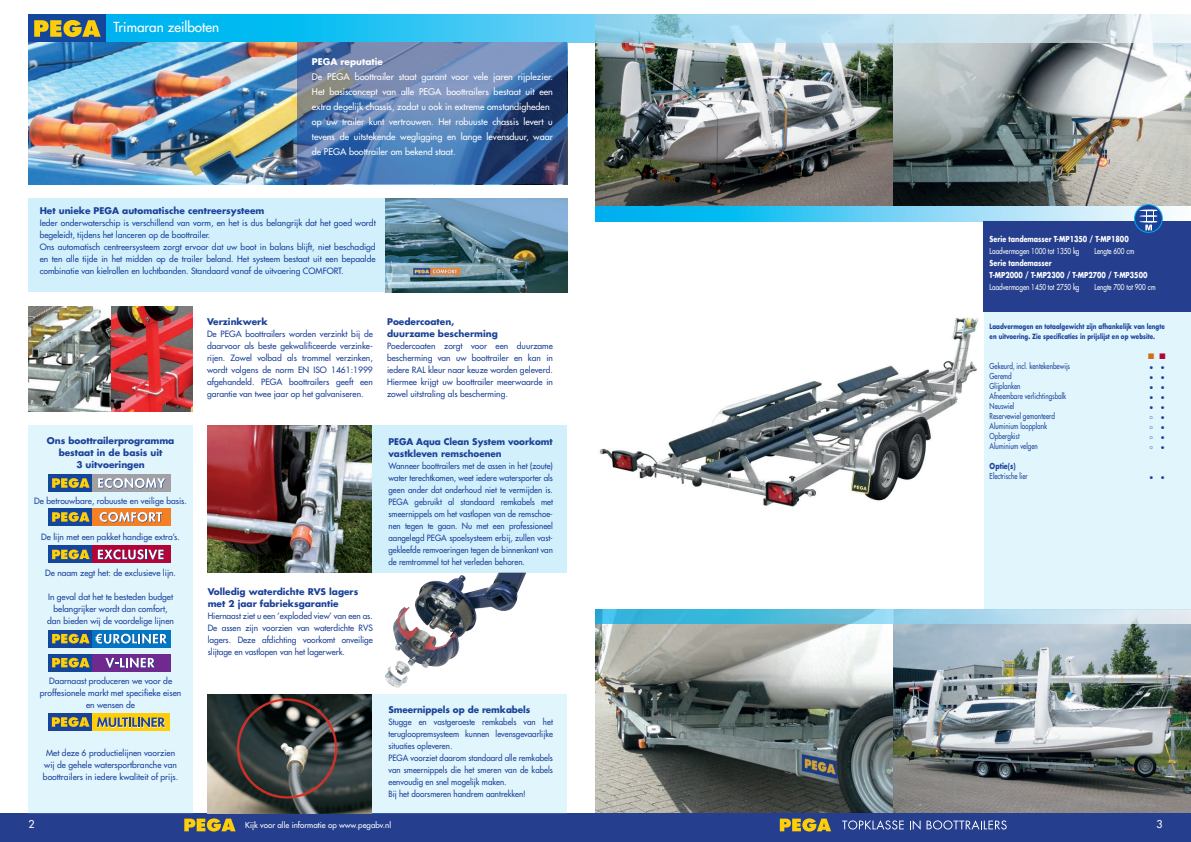
<style>
.page{position:relative;width:1191px;height:842px;background:#fff}
.page>*{position:absolute;margin:0;border:0;box-sizing:border-box;transform-origin:0 0}
.t1{font:500 13.5px "Futura Std";color:#fff}
.t2{font:500 10.5px "Futura Std";color:#fff}
.t3{font:500 9px/15px "Futura Std";color:#fff;text-align:justify}
.t4{font:700 9px/12px "Futura Std";color:#1b4299}
.t5{font:700 9px "Futura Std";color:#fff}
.t6{font:500 8.5px/12px "Futura Std";color:#1b4299;text-align:justify}
.t7{font:500 8.5px/12px "Futura Std";color:#1b4299;text-align:justify;scale:.94 1}
.t8{font:500 8px "Futura Std";color:#1b4299;scale:.8 1}
.t9{font:700 8px "Futura Std";color:#fff;scale:.8 1}
.t10{font:500 8px "Futura Std";color:#fff;scale:.8 1}
.t11{font:500 8px "Futura Std";color:#fff}
.t12{font:700 8px "Futura Std";color:#1b4299;scale:.8 1}
.t13{font:700 7px "Futura Std";color:#1b4299;scale:.8 1}
</style>
<div class="page">
<img style="left:595px;top:624px;width:596px;height:190px">
<img style="left:595px;top:43px;width:596px;height:164px">
<svg style="left:595px;top:207px;width:576px;height:14px;background:#64cff5"></svg>
<div style="left:371px;top:425px;width:196px;height:148px;background:#d2f0fc"></div>
<div style="left:0;top:814px;width:595px;height:28px;background:#253f8e"></div>
<div style="left:595px;top:814px;width:596px;height:28px;background:#253f8e"></div>
<svg style="left:184px;top:818px;width:52px;height:13px"></svg>
<svg style="left:842px;top:820px;width:61px;height:9px"></svg>
<svg style="left:910px;top:820px;width:10px;height:10px"></svg>
<svg style="left:926px;top:820px;width:80px;height:9px"></svg>
<svg style="left:780px;top:818px;width:51px;height:13px"></svg>
<svg style="left:106px;top:14px;width:489px;height:29px;background:#27bff0"></svg>
<div style="left:28px;top:14px;width:78px;height:29px;background:#14469b"></div>
<svg style="left:34px;top:20px;width:67px;height:17px"></svg>
<img style="left:28px;top:43px;width:270px;height:141px">
<svg style="left:298px;top:43px;width:269px;height:141px;background:#5374a6"></svg>
<div style="left:28px;top:198px;width:358px;height:94px;background:#d2f0fc"></div>
<img style="left:386px;top:198px;width:181px;height:94px">
<img style="left:28px;top:306px;width:165px;height:105px">
<div style="left:28px;top:425px;width:165px;height:389px;background:#e1f5fd"></div>
<div style="left:92px;top:474px;width:78px;height:18px;background:#a1a1a5"></div>
<div style="left:48px;top:474px;width:44px;height:18px;background:#14469b"></div>
<svg style="left:52px;top:478px;width:38px;height:10px"></svg>
<svg style="left:98px;top:478px;width:68px;height:10px"></svg>
<div style="left:92px;top:508px;width:78px;height:18px;background:#f48026"></div>
<div style="left:48px;top:508px;width:44px;height:18px;background:#14469b"></div>
<svg style="left:52px;top:512px;width:38px;height:10px"></svg>
<svg style="left:100px;top:512px;width:62px;height:10px"></svg>
<div style="left:92px;top:545px;width:78px;height:18px;background:#b30437"></div>
<div style="left:48px;top:545px;width:44px;height:18px;background:#14469b"></div>
<svg style="left:52px;top:549px;width:38px;height:10px"></svg>
<svg style="left:98px;top:549px;width:66px;height:11px"></svg>
<div style="left:92px;top:630px;width:78px;height:17px;background:#0077c0"></div>
<div style="left:48px;top:630px;width:44px;height:17px;background:#14469b"></div>
<svg style="left:52px;top:634px;width:115px;height:10px"></svg>
<div style="left:92px;top:654px;width:78px;height:17px;background:#6e2a8e"></div>
<div style="left:48px;top:654px;width:44px;height:17px;background:#14469b"></div>
<svg style="left:52px;top:658px;width:38px;height:9px"></svg>
<svg style="left:105px;top:658px;width:50px;height:10px"></svg>
<div style="left:92px;top:713px;width:78px;height:18px;background:#fece08"></div>
<div style="left:48px;top:713px;width:44px;height:18px;background:#1b4299"></div>
<svg style="left:52px;top:717px;width:37px;height:10px"></svg>
<svg style="left:97px;top:717px;width:69px;height:11px"></svg>
<img style="left:207px;top:425px;width:164px;height:148px">
<img style="left:393px;top:574px;width:105px;height:92px">
<div style="left:371px;top:694px;width:196px;height:120px;background:#e1f5fd"></div>
<img style="left:599px;top:317px;width:379px;height:190px">
<div style="left:984px;top:264px;width:207px;height:345px;background:#e1f5fd"></div>
<div style="left:984px;top:221px;width:207px;height:91px;background:#253f8e"></div>
<svg style="left:1134px;top:205px;width:28px;height:27px"></svg>
<svg style="left:1139px;top:209px;width:18px;height:21px"></svg>
<div style="left:1134px;top:204px;width:28px;height:29px;border:1px solid #00aeef;border-radius:50%"></div>
<img style="left:595px;top:14px;width:596px;height:29px">
<img style="left:595px;top:609px;width:596px;height:15px">
<img style="left:207px;top:694px;width:164px;height:120px">
<p class="t1" style="left:113px;top:19px;width:107px">Trimaran zeilboten</p>
<p class="t5" style="left:312px;top:55px;width:73px">PEGA reputatie</p>
<p class="t3" style="left:312px;top:69px;width:242px">De PEGA boottrailer staat garant voor vele jaren rijplezier.<br>Het basisconcept van alle PEGA boottrailers bestaat uit een extra degelijk chassis, zodat u ook in extreme omstandigheden</p>
<p class="t3" style="left:312px;top:114px;width:242px">op uw trailer kunt vertrouwen. Het robuuste chassis levert u tevens de uitstekende wegligging en lange levensduur, waar de PEGA boottrailer om bekend staat.</p>
<p class="t4" style="left:40px;top:205px;width:226px">Het unieke PEGA automatische centreersysteem</p>
<p class="t6" style="left:40px;top:217px;width:337px">Ieder onderwaterschip is verschillend van vorm, en het is dus belangrijk dat het goed wordt begeleidt, tijdens het lanceren op de boottrailer.</p>
<p class="t6" style="left:40px;top:241px;width:337px">Ons automatisch centreersysteem zorgt ervoor dat uw boot in balans blijft, niet beschadigd en ten alle tijde in het midden op de trailer beland. Het systeem bestaat uit een bepaalde combinatie van kielrollen en luchtbanden. Standaard vanaf de uitvoering COMFORT.</p>
<p class="t4" style="left:47px;top:434px;width:129px">Ons boottrailerprogramma</p>
<p class="t4" style="left:59px;top:446px;width:105px">bestaat in de basis uit</p>
<p class="t4" style="left:76px;top:458px;width:70px">3 uitvoeringen</p>
<p class="t6" style="left:34px;top:495px;width:154px">De betrouwbare, robuuste en veilige basis.</p>
<p class="t6" style="left:41px;top:531px;width:140px">De lijn met een pakket handige extra’s.</p>
<p class="t6" style="left:45px;top:567px;width:132px">De naam zegt het: de exclusieve lijn.</p>
<p class="t6" style="left:48px;top:591px;width:127px">In geval dat het te besteden budget</p>
<p class="t6" style="left:53px;top:603px;width:116px">belangrijker wordt dan comfort,</p>
<p class="t6" style="left:47px;top:615px;width:128px">dan bieden wij de voordelige lijnen</p>
<p class="t6" style="left:49px;top:675px;width:125px">Daarnaast produceren we voor de</p>
<p class="t6" style="left:40px;top:687px;width:143px">proffesionele markt met specifieke eisen</p>
<p class="t6" style="left:86px;top:699px;width:50px">en wensen de</p>
<p class="t6" style="left:46px;top:747px;width:131px">Met deze 6 productielijnen voorzien</p>
<p class="t6" style="left:44px;top:759px;width:134px">wij de gehele watersportbranche van</p>
<p class="t6" style="left:43px;top:771px;width:137px">boottrailers in iedere kwaliteit of prijs.</p>
<p class="t4" style="left:207px;top:315px;width:62px">Verzinkwerk</p>
<p class="t6" style="left:207px;top:328px;width:167px">De PEGA boottrailers worden verzinkt bij de daarvoor als beste gekwalificeerde verzinke&shy;rijen. Zowel volbad als trommel verzinken, wordt volgens de norm EN ISO 1461:1999 afgehandeld. PEGA boottrailers geeft een garantie van twee jaar op het galvaniseren.</p>
<p class="t4" style="left:387px;top:315px;width:69px">Poedercoaten,</p>
<p class="t4" style="left:387px;top:327px;width:112px">duurzame bescherming</p>
<p class="t6" style="left:387px;top:340px;width:167px">Poedercoaten zorgt voor een duurzame bescherming van uw boottrailer en kan in iedere RAL kleur naar keuze worden geleverd.<br>Hiermee krijgt uw boottrailer meerwaarde in zowel uitstraling als bescherming.</p>
<p class="t4" style="left:208px;top:586px;width:152px">Volledig waterdichte RVS lagers</p>
<p class="t4" style="left:208px;top:598px;width:132px">met 2 jaar fabrieksgarantie</p>
<p class="t6" style="left:208px;top:610px;width:167px">Hiernaast ziet u een ’exploded view’ van een as.</p>
<p class="t6" style="left:208px;top:622px;width:167px">De assen zijn voorzien van waterdichte RVS lagers. Deze afdichting voorkomt onveilige slijtage en vastlopen van het lagerwerk.</p>
<p class="t4" style="left:388px;top:435px;width:166px">PEGA Aqua Clean System voorkomt vastkleven remschoenen</p>
<p class="t7" style="left:388px;top:460px;width:176px">Wanneer boottrailers met de assen in het (zoute) water terechtkomen, weet iedere watersporter als geen ander dat onderhoud niet te vermijden is.<br>PEGA gebruikt al standaard remkabels met smeernippels om het vastlopen van de remschoe&shy;nen tegen te gaan. Nu met een professioneel aangelegd PEGA spoelsysteem erbij, zullen vast&shy;gekleefde remvoeringen tegen de binnenkant van de remtrommel tot het verleden behoren.</p>
<p class="t4" style="left:388px;top:704px;width:143px">Smeernippels op de remkabels</p>
<p class="t7" style="left:388px;top:716px;width:176px">Stugge en vastgeroeste remkabels van het terugloopremsysteem kunnen levensgevaarlijke situaties opleveren.</p>
<p class="t7" style="left:388px;top:752px;width:176px">PEGA voorziet daarom standaard alle remkabels</p>
<p class="t7" style="left:388px;top:764px;width:176px">van smeernippels die het smeren van de kabels eenvoudig en snel mogelijk maken.</p>
<p class="t7" style="left:388px;top:788px;width:147px">Bij het doorsmeren handrem aantrekken!</p>
<p class="t9" style="left:989px;top:234px;width:175px">Serie tandemasser T-MP1350 / T-MP1800</p>
<p class="t10" style="left:989px;top:246px;width:114px">Laadvermogen 1000 tot 1350 kg</p>
<p class="t10" style="left:1094px;top:246px;width:51px">Lengte 600 cm</p>
<p class="t9" style="left:989px;top:258px;width:79px">Serie tandemasser</p>
<p class="t9" style="left:989px;top:270px;width:199px">T-MP2000 / T-MP2300 / T-MP2700 / T-MP3500</p>
<p class="t10" style="left:989px;top:282px;width:114px">Laadvermogen 1450 tot 2750 kg</p>
<p class="t10" style="left:1094px;top:282px;width:78px">Lengte 700 tot 900 cm</p>
<p class="t13" style="left:989px;top:322px;width:220px">Laadvermogen en totaalgewicht zijn afhankelijk van lengte</p>
<p class="t13" style="left:989px;top:332px;width:208px">en uitvoering. Zie specificaties in prijslijst en op website.</p>
<p class="t8" style="left:989px;top:361px;width:102px">Gekeurd, incl. kentekenbewijs</p>
<p class="t8" style="left:989px;top:371px;width:29px">Geremd</p>
<p class="t8" style="left:989px;top:381px;width:40px">Glijplanken</p>
<p class="t8" style="left:989px;top:391px;width:97px">Afneembare verlichtingsbalk</p>
<p class="t8" style="left:989px;top:401px;width:32px">Neuswiel</p>
<p class="t8" style="left:989px;top:411px;width:83px">Reservewiel gemonteerd</p>
<p class="t8" style="left:989px;top:421px;width:73px">Aluminium loopplank</p>
<p class="t8" style="left:989px;top:431px;width:39px">Opbergkist</p>
<p class="t8" style="left:989px;top:441px;width:62px">Aluminium velgen</p>
<p class="t12" style="left:989px;top:461px;width:34px">Optie(s)</p>
<p class="t8" style="left:989px;top:471px;width:49px">Electrische lier</p>
<p class="t2" style="left:28px;top:817px;width:8px">2</p>
<p class="t2" style="left:1156px;top:817px;width:8px">3</p>
<p class="t11" style="left:245px;top:820px;width:147px">Kijk voor alle informatie op www.pegabv.nl</p>
</div>
